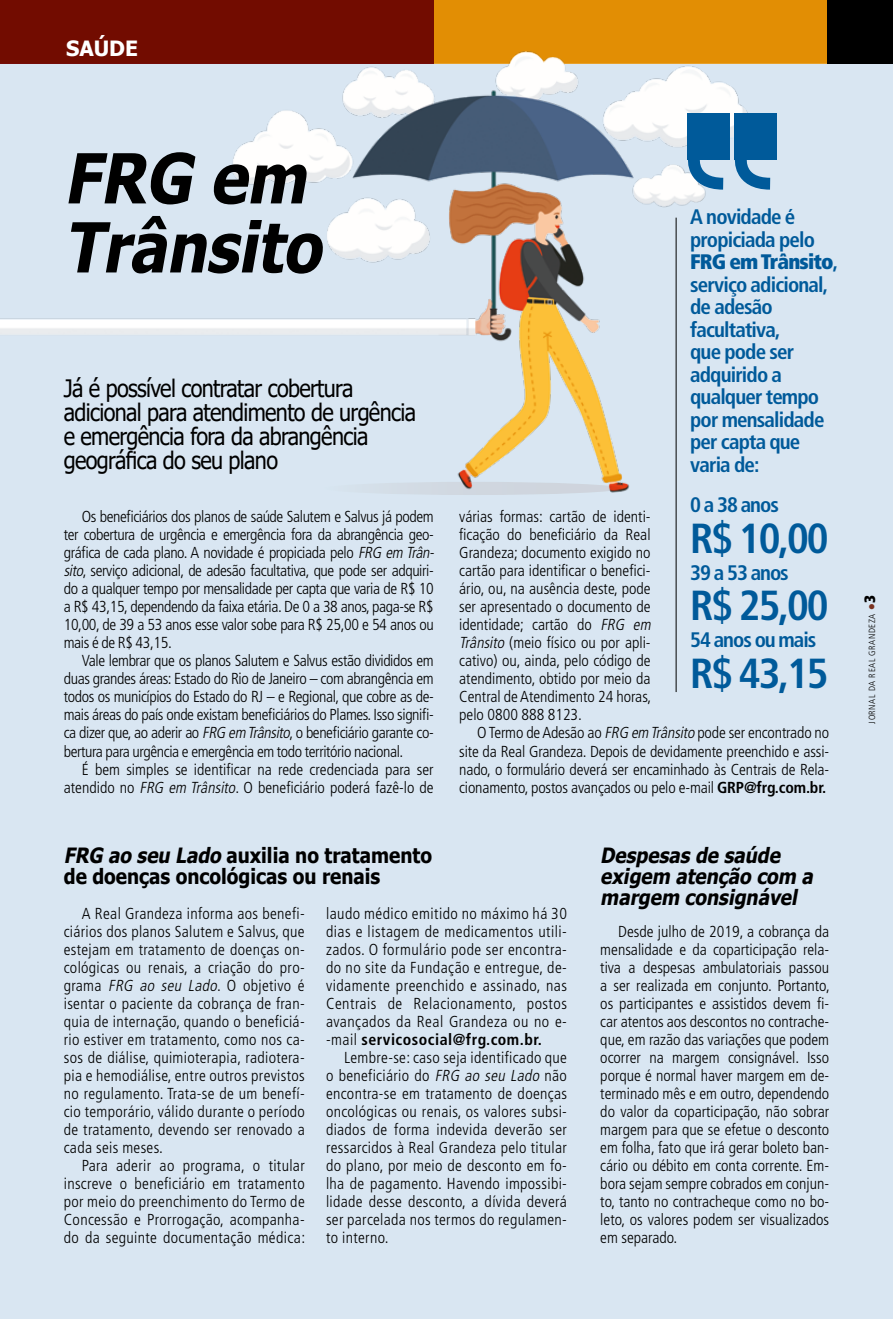
<style>
.page{position:relative;width:893px;height:1319px;background:#fff}
.page>*{position:absolute;margin:0;border:0;box-sizing:border-box;transform-origin:0 0}
.t1{font:italic 700 69px/69px "Tahoma";color:#000;scale:.9 1}
.t2{font:700 condensed 42px "Frutiger";letter-spacing:-.05em;color:#005a9a}
.t3{font:24px/24px "Tahoma";letter-spacing:-.03em;color:#000;scale:.9 1}
.t4{font:700 condensed 21px/22.5px "Frutiger";letter-spacing:-.04em;color:#005a9a}
.t5{font:700 21px/21px "Tahoma";color:#000;scale:.9 1}
.t6{font:italic 700 21px/21px "Tahoma";color:#000;scale:.9 1}
.t7{font:700 21px "Tahoma";color:#fff}
.t8{font:300 condensed 15.9px/18px "Frutiger";color:#000;text-align:justify}
.t9{font:300 condensed 15.9px/18px "Frutiger";letter-spacing:-.025em;color:#000}
.t10{font:300 condensed 9px "Frutiger";letter-spacing:.06em;color:#000}
.s1{font-style:italic}
.s2{font-weight:900}
.s3{font-weight:700}
.s4{color:#903822}
.s5{font-weight:900;font-size:15px}
</style>
<div class="page">
<div style="left:434px;top:0;width:393px;height:64px;background:#e28e04"></div>
<div style="left:0;top:64px;width:893px;height:1254px;background:#d9e6f2"></div>
<img style="left:0;top:45px;width:757px;height:450px">
<div style="left:0;top:0;width:434px;height:64px;background:#720c00"></div>
<div style="left:827px;top:0;width:66px;height:64px;background:#000"></div>
<div style="left:735px;top:113px;width:42px;height:47px;background:#005a9a"></div>
<div style="left:688px;top:113px;width:42px;height:47px;background:#005a9a"></div>
<svg style="left:682px;top:147px;width:89px;height:48px"></svg>
<hr style="left:676px;top:217px;width:1px;height:475px;background:#000">
<svg style="left:324px;top:481px;width:298px;height:14px"></svg>
<h3 class="t7" style="left:66px;top:33px;width:74px">SAÚDE</h3>
<h1 class="t1" style="left:64px;top:146px;width:307px">FRG em<br>Trânsito</h1>
<h3 class="t3" style="left:64px;top:377px;width:393px">Já é possível contratar cobertura adicional para atendimento de urgência e emergência fora da abrangência geográfica do seu plano</h3>
<p class="t9" style="left:64px;top:508px;width:375px;text-indent:18px">Os beneficiários dos planos de saúde Salutem e Salvus já podem ter cobertura de urgência e emergência fora da abrangência geo&shy;gráfica de cada plano. A novidade é propiciada pelo <span class="s1">FRG em Trân&shy;sito</span>, serviço adicional, de adesão facultativa, que pode ser adquiri&shy;do a qualquer tempo por mensalidade per capta que varia de R$ 10 a R$ 43,15, dependendo da faixa etária. De 0 a 38 anos, paga-se R$ 10,00, de 39 a 53 anos esse valor sobe para R$ 25,00 e 54 anos ou mais é de R$ 43,15.</p>
<p class="t8" style="left:64px;top:652px;width:371px;text-indent:18px">Vale lembrar que os planos Salutem e Salvus estão divididos em duas grandes áreas: Estado do Rio de Janeiro – com abrangência em todos os municípios do Estado do RJ – e Regional, que cobre as de&shy;mais áreas do país onde existam beneficiários do Plames. Isso signifi&shy;ca dizer que, ao aderir ao <span class="s1">FRG em Trânsito</span>, o beneficiário garante co&shy;bertura para urgência e emergência em todo território nacional.</p>
<p class="t8" style="left:64px;top:760px;width:371px;text-align:right">É bem simples se identificar na rede credenciada para ser atendido no <span class="s1">FRG em Trânsito</span>. O beneficiário poderá fazê-lo de</p>
<h3 class="t4" style="left:690px;top:205px;width:150px">A novidade é propiciada pelo<br><span class="s2">FRG em Trânsito</span>, serviço adicional, de adesão facultativa,<br>que pode ser adquirido a qualquer tempo por mensalidade per capta que varia de:</h3>
<h3 class="t4" style="left:690px;top:493px;width:90px">0 a 38 anos</h3>
<h2 class="t2" style="left:690px;top:513px;width:140px">R$ 10,00</h2>
<h3 class="t4" style="left:690px;top:561px;width:100px">39 a 53 anos</h3>
<h2 class="t2" style="left:690px;top:581px;width:140px">R$ 25,00</h2>
<h3 class="t4" style="left:690px;top:628px;width:128px">54 anos ou mais</h3>
<h2 class="t2" style="left:690px;top:648px;width:140px">R$ 43,15</h2>
<p class="t8" style="left:459px;top:508px;width:196px;text-align:left">várias formas: cartão de identi&shy;ficação do beneficiário da Real<br>Grandeza; documento exigido no cartão para identificar o benefici&shy;ário, ou, na ausência deste, pode ser apresentado o documento de identidade; cartão do <span class="s1">FRG em<br>Trânsito</span> (meio físico ou por apli&shy;cativo) ou, ainda, pelo código de atendimento, obtido por meio da<br>Central de Atendimento 24 horas, pelo 0800 888 8123.</p>
<p class="t8" style="left:459px;top:724px;width:371px;text-indent:18px">O Termo de Adesão ao <span class="s1">FRG em Trânsito</span> pode ser encontrado no site da Real Grandeza. Depois de devidamente preenchido e assi&shy;nado, o formulário deverá ser encaminhado às Centrais de Rela&shy;cionamento, postos avançados ou pelo e-mail <span class="s3">GRP@frg.com.br.</span></p>
<h3 class="t5" style="left:64px;top:845px;width:411px"><span class="s1">FRG ao seu Lado</span> auxilia no tratamento de doenças oncológicas ou renais</h3>
<h3 class="t6" style="left:600px;top:845px;width:244px">Despesasde saúde exigem atenção com a margem consignável</h3>
<p class="t8" style="left:64px;top:904px;width:242px;text-indent:18px">A Real Grandeza informa aos benefi&shy;ciários dos planos Salutem e Salvus, que estejam em tratamento de doenças on&shy;cológicas ou renais, a criação do pro&shy;grama <span class="s1">FRG ao seu Lado</span>. O objetivo é isentar o paciente da cobrança de fran&shy;quia de internação, quando o beneficiá&shy;rio estiver em tratamento, como nos ca&shy;sos de diálise, quimioterapia, radiotera&shy;pia e hemodiálise, entre outros previstos no regulamento. Trata-se de um benefí&shy;cio temporário, válido durante o período de tratamento, devendo ser renovado a cada seis meses.</p>
<p class="t8" style="left:64px;top:1156px;width:243px;text-indent:18px">Para aderir ao programa, o titular inscreve o beneficiário em tratamento por meio do preenchimento do Termo de Concessão e Prorrogação, acompanha&shy;do da seguinte documentação médica:</p>
<p class="t8" style="left:326px;top:904px;width:242px">laudo médico emitido no máximo há 30 dias e listagem de medicamentos utili&shy;zados. O formulário pode ser encontra&shy;do no site da Fundação e entregue, de&shy;vidamente preenchido e assinado, nas Centrais de Relacionamento, postos avançados da Real Grandeza ou no e--mail <span class="s3">servicosocial@frg.com.br.</span></p>
<p class="t8" style="left:326px;top:1048px;width:242px;text-indent:18px">Lembre-se: caso seja identificado que o beneficiário do <span class="s1">FRG ao seu Lado</span> não encontra-se em tratamento de doenças oncológicas ou renais, os valores subsi&shy;diados de forma indevida deverão ser ressarcidos à Real Grandeza pelo titular do plano, por meio de desconto em fo&shy;lha de pagamento. Havendo impossibi&shy;lidade desse desconto, a dívida deverá ser parcelada nos termos do regulamen&shy;to interno.</p>
<p class="t8" style="left:600px;top:922px;width:231px;text-indent:18px">Desde julho de 2019, a cobrança da mensalidade e da coparticipação rela&shy;tiva a despesas ambulatoriais passou a ser realizada em conjunto. Portanto, os participantes e assistidos devem fi&shy;car atentos aos descontos no contrache&shy;que, em razão das variações que podem ocorrer na margem consignável. Isso porque é normal haver margem em de&shy;terminado mês e em outro, dependendo do valor da coparticipação, não sobrar margem para que se efetue o desconto em folha, fato que irá gerar boleto ban&shy;cário ou débito em conta corrente. Em&shy;bora sejam sempre cobrados em conjun&shy;to, tanto no contracheque como no bo&shy;leto, os valores podem ser visualizados em separado.</p>
<p class="t10" style="left:867px;top:723px;width:130px;rotate:-90deg">JORNAL DA REAL GRANDEZA <span class="s4">●</span><span class="s5">3</span></p>
</div>
